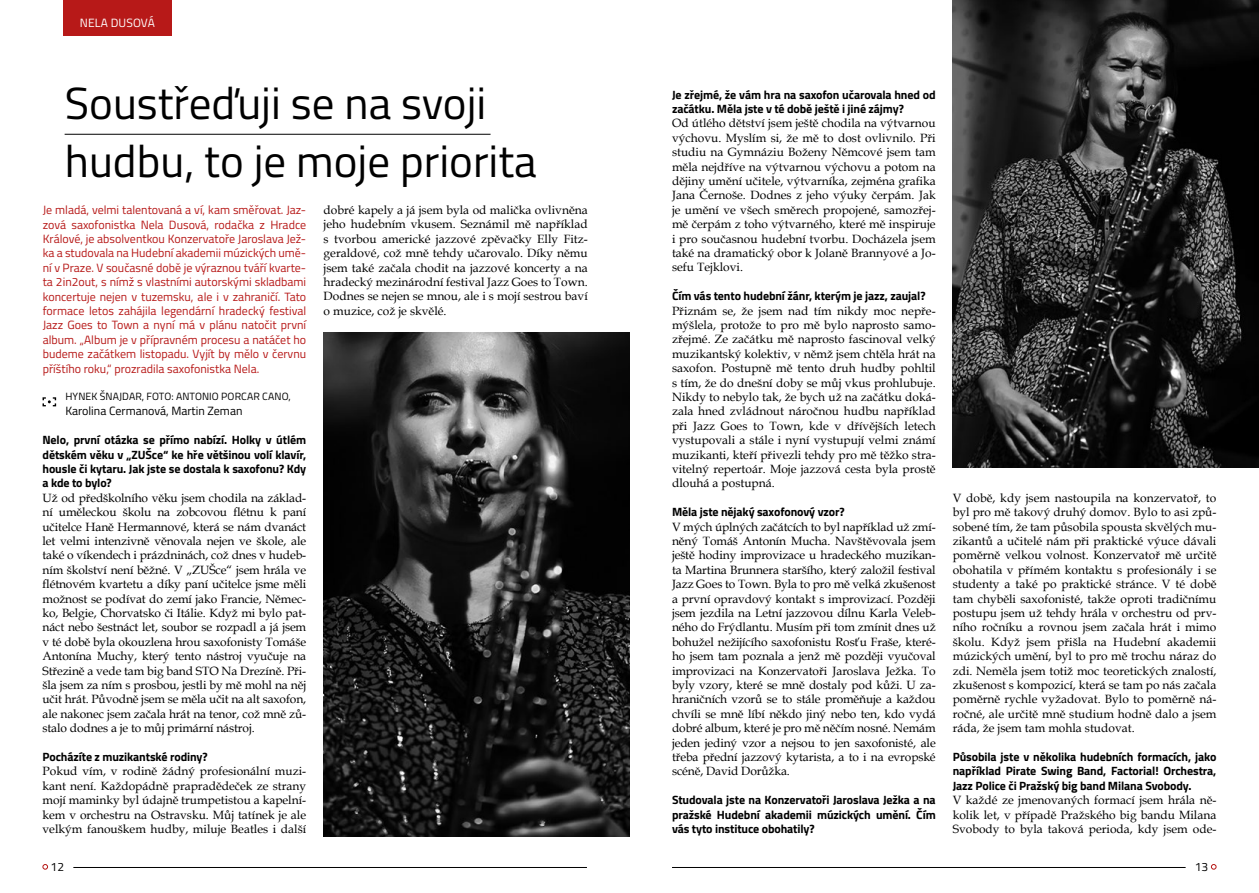
<style>
.page{position:relative;width:1259px;height:893px;background:#fff}
.page>*{position:absolute;margin:0;border:0;box-sizing:border-box;transform-origin:0 0}
.t1{font:45px/58.3px "Titillium Web";color:#000}
.t2{font:12px/14.4px "Book Antiqua";color:#000;text-align:justify}
.t3{font:700 12px/14.4px "Titillium";letter-spacing:-.01em;color:#000;text-align:justify}
.t4{font:12px/14.4px "Titillium";color:#b71918;text-align:justify}
.t5{font:12px "Titillium Web";color:#000}
.t6{font:12px "Titillium Web";letter-spacing:.01em;color:#fff}
.t7{font:10.5px "Titillium Web";letter-spacing:.01em;color:#000}
</style>
<div class="page">
<svg style="left:43px;top:864px;width:5px;height:5px"></svg>
<svg style="left:1211px;top:864px;width:5px;height:5px"></svg>
<hr style="left:73px;top:867px;width:514px;height:1px;background:#000">
<hr style="left:672px;top:867px;width:513px;height:1px;background:#000">
<svg style="left:43px;top:397px;width:13px;height:9px"></svg>
<hr style="left:65px;top:134px;width:425px;height:1px;background:#000">
<div style="left:63px;top:0;width:109px;height:35px;background:#b71918"></div>
<img style="left:952px;top:0;width:307px;height:467px">
<img style="left:323px;top:333px;width:306px;height:503px">
<p class="t6" style="left:80px;top:14px;width:76px">NELA DUSOVÁ</p>
<h1 class="t1" style="left:65px;top:72px;width:473px">Soustřeďuji se na svoji hudbu, to je moje priorita</h1>
<p class="t4" style="left:43px;top:202px;width:265px">Je mladá, velmi talentovaná a ví, kam směřovat. Jaz&shy;zová saxofonistka Nela Dusová, rodačka z Hradce Králové, je absolventkou Konzervatoře Jaroslava Jež&shy;ka a studovala na Hudební akademii múzických umě&shy;ní v Praze. V současné době je výraznou tváří kvarte&shy;ta 2in2out, s nímž s vlastními autorskými skladbami koncertuje nejen v tuzemsku, ale i v zahraničí. Tato formace letos zahájila legendární hradecký festival Jazz Goes to Town a nyní má v plánu natočit první album. „Album je v přípravném procesu a natáčet ho budeme začátkem listopadu. Vyjít by mělo v červnu příštího roku,“ prozradila saxofonistka Nela.</p>
<p class="t2" style="left:324px;top:202px;width:266px">dobré kapely a já jsem byla od malička ovlivněna jeho hudebním vkusem. Seznámil mě například s tvorbou americké jazzové zpěvačky Elly Fitz&shy;geraldové, což mně tehdy učarovalo. Díky němu jsem také začala chodit na jazzové koncerty a na hradecký mezinárodní festival Jazz Goes to Town.<br>Dodnes se nejen se mnou, ale i s mojí sestrou baví o muzice, což je skvělé.</p>
<p class="t7" style="left:65px;top:389px;width:227px">HYNEK ŠNAJDAR, FOTO: ANTONIO PORCAR CANO,</p>
<p class="t5" style="left:65px;top:402px;width:179px">Karolina Cermanová, Martin Zeman</p>
<p class="t3" style="left:43px;top:432px;width:265px">Nelo, první otázka se přímo nabízí. Holky v útlém dětském věku v „ZUŠce“ ke hře většinou volí klavír, housle či kytaru. Jak jste se dostala k saxofonu? Kdy a kde to bylo?</p>
<p class="t2" style="left:43px;top:490px;width:265px">Už od předškolního věku jsem chodila na základ&shy;ní uměleckou školu na zobcovou flétnu k paní učitelce Haně Hermannové, která se nám dvanáct let velmi intenzivně věnovala nejen ve škole, ale také o víkendech i prázdninách, což dnes v hudeb&shy;ním školství není běžné. V „ZUŠce“ jsem hrála ve flétnovém kvartetu a díky paní učitelce jsme měli možnost se podívat do zemí jako Francie, Němec&shy;ko, Belgie, Chorvatsko či Itálie. Když mi bylo pat&shy;náct nebo šestnáct let, soubor se rozpadl a já jsem v té době byla okouzlena hrou saxofonisty Tomáše Antonína Muchy, který tento nástroj vyučuje na Střezině a vede tam big band STO Na Drezíně. Při&shy;šla jsem za ním s prosbou, jestli by mě mohl na něj učit hrát. Původně jsem se měla učit na alt saxofon, ale nakonec jsem začala hrát na tenor, což mně zů&shy;stalo dodnes a je to můj primární nástroj.</p>
<p class="t3" style="left:43px;top:749px;width:167px">Pocházíte z muzikantské rodiny?</p>
<p class="t2" style="left:43px;top:764px;width:265px">Pokud vím, v rodině žádný profesionální muzi&shy;kant není. Každopádně prapradědeček ze strany mojí maminky byl údajně trumpetistou a kapelní&shy;kem v orchestru na Ostravsku. Můj tatínek je ale velkým fanouškem hudby, miluje Beatles i další</p>
<p class="t3" style="left:672px;top:87px;width:265px">Je zřejmé, že vám hra na saxofon učarovala hned od začátku. Měla jste v té době ještě i jiné zájmy?</p>
<p class="t2" style="left:672px;top:116px;width:265px">Od útlého dětství jsem ještě chodila na výtvarnou výchovu. Myslím si, že mě to dost ovlivnilo. Při studiu na Gymnáziu Boženy Němcové jsem tam měla nejdříve na výtvarnou výchovu a potom na dějiny umění učitele, výtvarníka, zejména grafika Jana Černoše. Dodnes z jeho výuky čerpám. Jak je umění ve všech směrech propojené, samozřej&shy;mě čerpám z toho výtvarného, které mě inspiruje i pro současnou hudební tvorbu. Docházela jsem také na dramatický obor k Jolaně Brannyové a Jo&shy;sefu Tejklovi.</p>
<p class="t3" style="left:672px;top:288px;width:255px">Čím vás tento hudební žánr, kterým je jazz, zaujal?</p>
<p class="t2" style="left:672px;top:303px;width:265px">Přiznám se, že jsem nad tím nikdy moc nepře&shy;mýšlela, protože to pro mě bylo naprosto samo&shy;zřejmé. Ze začátku mě naprosto fascinoval velký muzikantský kolektiv, v němž jsem chtěla hrát na saxofon. Postupně mě tento druh hudby pohltil s tím, že do dnešní doby se můj vkus prohlubuje.<br>Nikdy to nebylo tak, že bych už na začátku doká&shy;zala hned zvládnout náročnou hudbu například při Jazz Goes to Town, kde v dřívějších letech vystupovali a stále i nyní vystupují velmi známí muzikanti, kteří přivezli tehdy pro mě těžko stra&shy;vitelný repertoár. Moje jazzová cesta byla prostě dlouhá a postupná.</p>
<p class="t3" style="left:672px;top:504px;width:174px">Měla jste nějaký saxofonový vzor?</p>
<p class="t2" style="left:672px;top:519px;width:265px">V mých úplných začátcích to byl například už zmí&shy;něný Tomáš Antonín Mucha. Navštěvovala jsem ještě hodiny improvizace u hradeckého muzikan&shy;ta Martina Brunnera staršího, který založil festival Jazz Goes to Town. Byla to pro mě velká zkušenost a první opravdový kontakt s improvizací. Později jsem jezdila na Letní jazzovou dílnu Karla Veleb&shy;ného do Frýdlantu. Musím při tom zmínit dnes už bohužel nežijícího saxofonistu Rosťu Fraše, které&shy;ho jsem tam poznala a jenž mě později vyučoval improvizaci na Konzervatoři Jaroslava Ježka. To byly vzory, které se mně dostaly pod kůži. U za&shy;hraničních vzorů se to stále proměňuje a každou chvíli se mně líbí někdo jiný nebo ten, kdo vydá dobré album, které je pro mě něčím nosné. Nemám jeden jediný vzor a nejsou to jen saxofonisté, ale třeba přední jazzový kytarista, a to i na evropské scéně, David Dorůžka.</p>
<p class="t3" style="left:672px;top:792px;width:265px">Studovala jste na Konzervatoři Jaroslava Ježka a na pražské Hudební akademii múzických umění. Čím vás tyto instituce obohatily?</p>
<p class="t2" style="left:952px;top:490px;width:265px">V době, kdy jsem nastoupila na konzervatoř, to byl pro mě takový druhý domov. Bylo to asi způ&shy;sobené tím, že tam působila spousta skvělých mu&shy;zikantů a učitelé nám při praktické výuce dávali poměrně velkou volnost. Konzervatoř mě určitě obohatila v přímém kontaktu s profesionály i se studenty a také po praktické stránce. V té době tam chyběli saxofonisté, takže oproti tradičnímu postupu jsem už tehdy hrála v orchestru od prv&shy;ního ročníku a rovnou jsem začala hrát i mimo školu. Když jsem přišla na Hudební akademii múzických umění, byl to pro mě trochu náraz do zdi. Neměla jsem totiž moc teoretických znalostí, zkušenost s kompozicí, která se tam po nás začala poměrně rychle vyžadovat. Bylo to poměrně ná&shy;ročné, ale určitě mně studium hodně dalo a jsem ráda, že jsem tam mohla studovat.</p>
<p class="t3" style="left:952px;top:749px;width:265px">Působila jste v několika hudebních formacích, jako například Pirate Swing Band, Factorial! Orchestra, Jazz Police či Pražský big band Milana Svobody.</p>
<p class="t2" style="left:952px;top:793px;width:265px">V každé ze jmenovaných formací jsem hrála ně&shy;kolik let, v případě Pražského big bandu Milana Svobody to byla taková perioda, kdy jsem ode-</p>
<p class="t5" style="left:51px;top:858px;width:15px">12</p>
<p class="t5" style="left:1195px;top:858px;width:15px">13</p>
</div>
